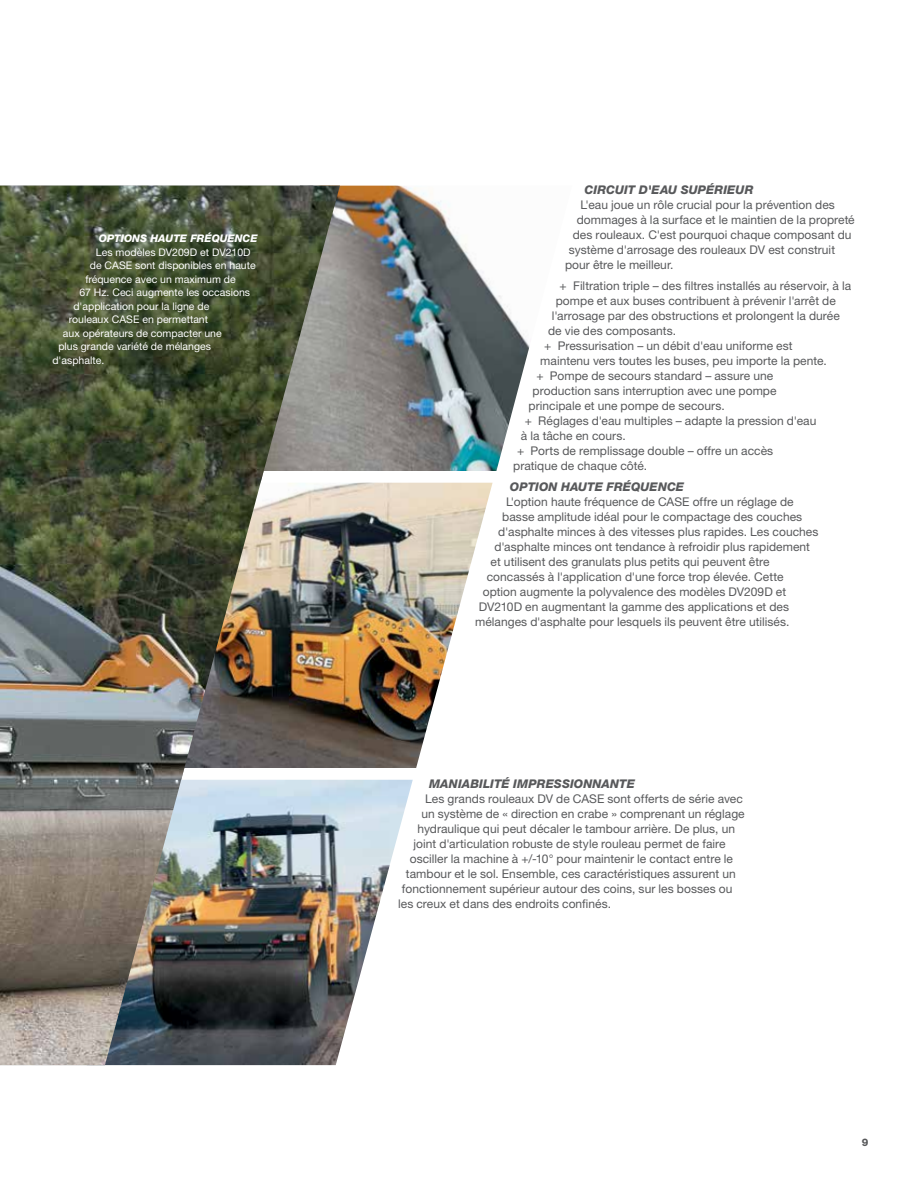
<style>
.page{position:relative;width:918px;height:1188px;background:#fff}
.page>*{position:absolute;margin:0;border:0;box-sizing:border-box;transform-origin:0 0}
.t1{font:12px "Helvetica Neue LT Std";letter-spacing:.005em;color:#58595b}
.t2{font:italic 800 12px "Helvetica Neue LT Std";letter-spacing:.01em;color:#58595b}
.t3{font:10.5px "Helvetica Neue LT Std";color:#fff}
.t4{font:italic 800 10.5px "Helvetica Neue LT Std";color:#fff}
.t5{font:800 10.5px "Helvetica Neue LT Std";color:#58595b}
</style>
<div class="page">
<img style="left:340px;top:780px;width:73px;height:269px">
<img style="left:340px;top:483px;width:153px;height:285px">
<img style="left:340px;top:186px;width:190px;height:285px">
<img style="left:0;top:186px;width:340px;height:879px">
<p class="t4" style="left:99px;top:232px;width:160px">OPTIONS HAUTE FRÉQUENCE</p>
<p class="t3" style="left:96px;top:246px;width:156px">Les modèles DV209D et DV210D</p>
<p class="t3" style="left:90px;top:259px;width:167px">de CASE sont disponibles en haute</p>
<p class="t3" style="left:85px;top:273px;width:152px">fréquence avec un maximum de</p>
<p class="t3" style="left:79px;top:286px;width:172px">67 Hz. Ceci augmente les occasions</p>
<p class="t3" style="left:73px;top:300px;width:137px">d'application pour la ligne de</p>
<p class="t3" style="left:69px;top:313px;width:141px">rouleaux CASE en permettant</p>
<p class="t3" style="left:63px;top:327px;width:160px">aux opérateurs de compacter une</p>
<p class="t3" style="left:58px;top:340px;width:154px">plus grande variété de mélanges</p>
<p class="t3" style="left:52px;top:354px;width:53px">d'asphalte.</p>
<p class="t2" style="left:584px;top:183px;width:170px">CIRCUIT D'EAU SUPÉRIEUR</p>
<p class="t1" style="left:581px;top:198px;width:256px">L'eau joue un rôle crucial pour la prévention des</p>
<p class="t1" style="left:577px;top:213px;width:280px">dommages à la surface et le maintien de la propreté</p>
<p class="t1" style="left:573px;top:228px;width:280px">des rouleaux. C'est pourquoi chaque composant du</p>
<p class="t1" style="left:569px;top:243px;width:268px">système d'arrosage des rouleaux DV est construit</p>
<p class="t1" style="left:565px;top:258px;width:110px">pour être le meilleur.</p>
<p class="t1" style="left:560px;top:279px;width:293px">+ Filtration triple – des filtres installés au réservoir, à la</p>
<p class="t1" style="left:556px;top:294px;width:282px">pompe et aux buses contribuent à prévenir l'arrêt de</p>
<p class="t1" style="left:552px;top:309px;width:290px">l'arrosage par des obstructions et prolongent la durée</p>
<p class="t1" style="left:548px;top:324px;width:130px">de vie des composants.</p>
<p class="t1" style="left:544px;top:339px;width:250px">+ Pressurisation – un débit d'eau uniforme est</p>
<p class="t1" style="left:540px;top:354px;width:288px">maintenu vers toutes les buses, peu importe la pente.</p>
<p class="t1" style="left:536px;top:369px;width:238px">+ Pompe de secours standard – assure une</p>
<p class="t1" style="left:533px;top:384px;width:246px">production sans interruption avec une pompe</p>
<p class="t1" style="left:529px;top:399px;width:198px">principale et une pompe de secours.</p>
<p class="t1" style="left:525px;top:414px;width:293px">+ Réglages d'eau multiples – adapte la pression d'eau</p>
<p class="t1" style="left:521px;top:429px;width:106px">à la tâche en cours.</p>
<p class="t1" style="left:517px;top:444px;width:258px">+ Ports de remplissage double – offre un accès</p>
<p class="t1" style="left:513px;top:459px;width:136px">pratique de chaque côté.</p>
<p class="t2" style="left:510px;top:480px;width:176px">OPTION HAUTE FRÉQUENCE</p>
<p class="t1" style="left:506px;top:495px;width:289px">L'option haute fréquence de CASE offre un réglage de</p>
<p class="t1" style="left:502px;top:510px;width:302px">basse amplitude idéal pour le compactage des couches</p>
<p class="t1" style="left:498px;top:525px;width:322px">d'asphalte minces à des vitesses plus rapides. Les couches</p>
<p class="t1" style="left:494px;top:540px;width:317px">d'asphalte minces ont tendance à refroidir plus rapidement</p>
<p class="t1" style="left:491px;top:555px;width:281px">et utilisent des granulats plus petits qui peuvent être</p>
<p class="t1" style="left:487px;top:570px;width:298px">concassés à l'application d'une force trop élevée. Cette</p>
<p class="t1" style="left:483px;top:585px;width:305px">option augmente la polyvalence des modèles DV209D et</p>
<p class="t1" style="left:479px;top:600px;width:312px">DV210D en augmentant la gamme des applications et des</p>
<p class="t1" style="left:475px;top:615px;width:316px">mélanges d'asphalte pour lesquels ils peuvent être utilisés.</p>
<p class="t2" style="left:429px;top:777px;width:207px">MANIABILITÉ IMPRESSIONNANTE</p>
<p class="t1" style="left:425px;top:792px;width:319px">Les grands rouleaux DV de CASE sont offerts de série avec</p>
<p class="t1" style="left:421px;top:807px;width:325px">un système de « direction en crabe » comprenant un réglage</p>
<p class="t1" style="left:417px;top:822px;width:319px">hydraulique qui peut décaler le tambour arrière. De plus, un</p>
<p class="t1" style="left:414px;top:837px;width:314px">joint d'articulation robuste de style rouleau permet de faire</p>
<p class="t1" style="left:410px;top:852px;width:325px">osciller la machine à +/-10° pour maintenir le contact entre le</p>
<p class="t1" style="left:406px;top:867px;width:331px">tambour et le sol. Ensemble, ces caractéristiques assurent un</p>
<p class="t1" style="left:402px;top:882px;width:332px">fonctionnement supérieur autour des coins, sur les bosses ou</p>
<p class="t1" style="left:398px;top:897px;width:215px">les creux et dans des endroits confinés.</p>
<p class="t5" style="left:862px;top:1136px;width:8px">9</p>
</div>
